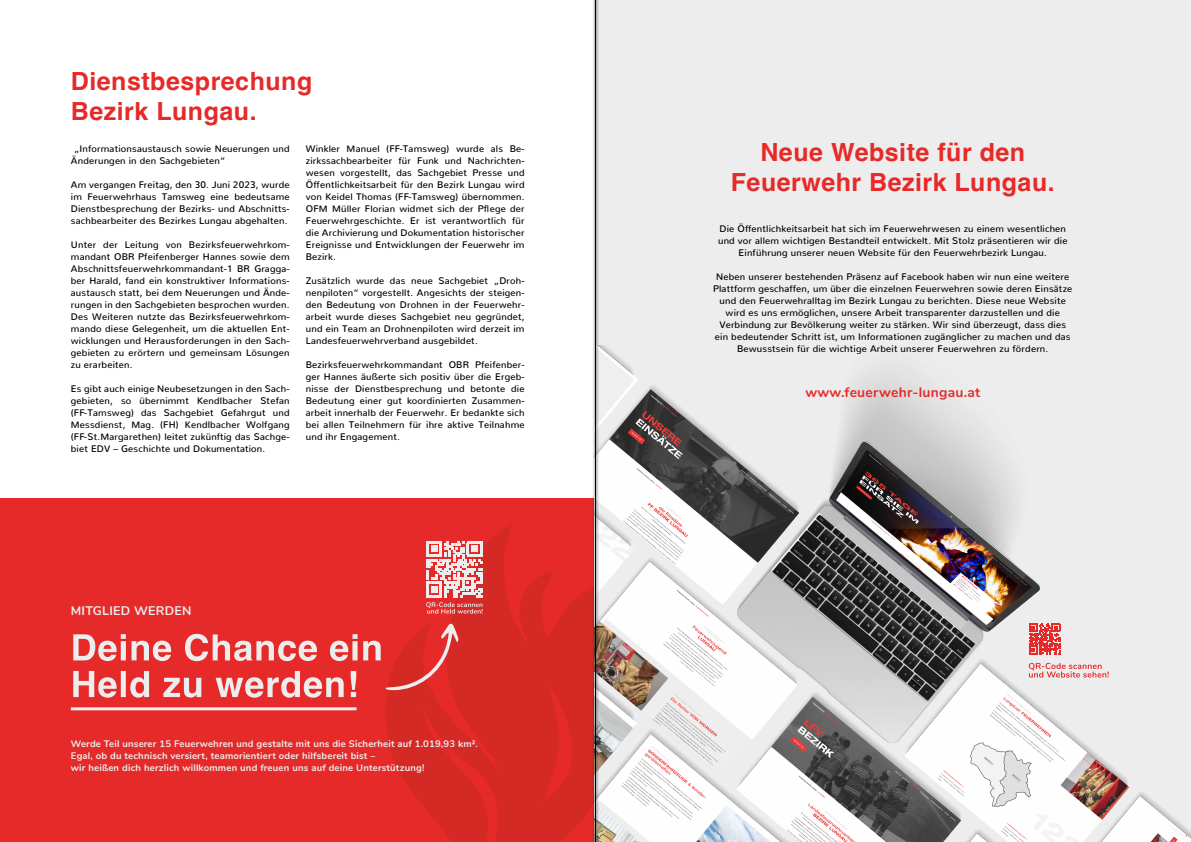
<style>
.page{position:relative;width:1191px;height:842px;background:#fff}
.page>*{position:absolute;margin:0;border:0;box-sizing:border-box;transform-origin:0 0}
.t1{font:700 25px/30px "Helvetica";letter-spacing:.02em;color:#e62a29}
.t2{font:700 13.8px "Nunito";letter-spacing:.02em;color:#e62a29}
.t3{font:700 12.5px "Nunito";letter-spacing:.02em;color:#ededed}
.t4{font:500 9.5px/12px "Nunito";letter-spacing:.02em;color:#000;text-align:justify}
.t5{font:700 9.5px/12px "Nunito";letter-spacing:.02em;color:#ededed}
</style>
<div class="page">
<div style="left:594px;top:0;width:597px;height:842px;background:#ededed"></div>
<div style="left:0;top:499px;width:595px;height:343px;background:#e62a29"></div>
<svg style="left:386px;top:522px;width:206px;height:320px;fill:#d42924"></svg>
<svg style="left:73px;top:623px;width:385px;height:75px"></svg>
<hr style="left:71px;top:707px;width:285px;height:3px;background:#ededed">
<img style="left:599px;top:346px;width:592px;height:496px">
<svg style="left:1028px;top:663px;width:80px;height:15px"></svg>
<svg style="left:426px;top:541px;width:56px;height:73px"></svg>
<div style="left:431px;top:586px;width:6px;height:7px;background:#ededed"></div>
<svg style="left:1029px;top:623px;width:31px;height:31px"></svg>
<svg style="left:592px;top:0;width:7px;height:842px"></svg>
<hr style="left:595px;top:0;width:1px;height:842px;background:#000">
<h1 class="t1" style="left:71px;top:69px;width:243px">Dienstbesprechung<br>Bezirk Lungau.</h1>
<p class="t4" style="left:71px;top:142px;width:220px;text-indent:3px">„Informationsaustausch sowie Neuerungen und<br>Änderungen in den Sachgebieten“</p>
<p class="t4" style="left:71px;top:178px;width:220px">Am vergangen Freitag, den 30. Juni 2023, wurde im Feuerwehrhaus Tamsweg eine bedeutsame Dienstbesprechung der Bezirks- und Abschnitts&shy;sachbearbeiter des Bezirkes Lungau abgehalten.</p>
<p class="t4" style="left:71px;top:238px;width:220px">Unter der Leitung von Bezirksfeuerwehrkom&shy;mandant OBR Pfeifenberger Hannes sowie dem Abschnittsfeuerwehrkommandant-1 BR Gragga&shy;ber Harald, fand ein konstruktiver Informations&shy;austausch statt, bei dem Neuerungen und Ände&shy;rungen in den Sachgebieten besprochen wurden.<br>Des Weiteren nutzte das Bezirksfeuerwehrkom&shy;mando diese Gelegenheit, um die aktuellen Ent&shy;wicklungen und Herausforderungen in den Sach&shy;gebieten zu erörtern und gemeinsam Lösungen zu erarbeiten.</p>
<p class="t4" style="left:71px;top:382px;width:220px">Es gibt auch einige Neubesetzungen in den Sach&shy;gebieten, so übernimmt Kendlbacher Stefan (FF-Tamsweg) das Sachgebiet Gefahrgut und Messdienst, Mag. (FH) Kendlbacher Wolfgang (FF-St.Margarethen) leitet zukünftig das Sachge&shy;biet EDV – Geschichte und Dokumentation.</p>
<p class="t4" style="left:306px;top:142px;width:220px">Winkler Manuel (FF-Tamsweg) wurde als Be&shy;zirkssachbearbeiter für Funk und Nachrichten&shy;wesen vorgestellt, das Sachgebiet Presse und Öffentlichkeitsarbeit für den Bezirk Lungau wird von Keidel Thomas (FF-Tamsweg) übernommen.<br>OFM Müller Florian widmet sich der Pflege der Feuerwehrgeschichte. Er ist verantwortlich für die Archivierung und Dokumentation historischer Ereignisse und Entwicklungen der Feuerwehr im Bezirk.</p>
<p class="t4" style="left:306px;top:274px;width:220px">Zusätzlich wurde das neue Sachgebiet „Droh&shy;nenpiloten“ vorgestellt. Angesichts der steigen&shy;den Bedeutung von Drohnen in der Feuerwehr&shy;arbeit wurde dieses Sachgebiet neu gegründet, und ein Team an Drohnenpiloten wird derzeit im Landesfeuerwehrverband ausgebildet.</p>
<p class="t4" style="left:306px;top:357px;width:220px">Bezirksfeuerwehrkommandant OBR Pfeifenber&shy;ger Hannes äußerte sich positiv über die Ergeb&shy;nisse der Dienstbesprechung und betonte die Bedeutung einer gut koordinierten Zusammen&shy;arbeit innerhalb der Feuerwehr. Er bedankte sich bei allen Teilnehmern für ihre aktive Teilnahme und ihr Engagement.</p>
<h3 class="t3" style="left:71px;top:601px;width:122px">MITGLIED WERDEN</h3>
<p class="t5" style="left:71px;top:737px;width:408px">Werde Teil unserer 15 Feuerwehren und gestalte mit uns die Sicherheit auf 1.019,93 km².<br>Egal, ob du technisch versiert, teamorientiert oder hilfsbereit bist –<br>wir heißen dich herzlich willkommen und freuen uns auf deine Unterstützung!</p>
<h1 class="t1" style="left:731px;top:140px;width:325px;text-align:center">Neue Website für den<br>Feuerwehr Bezirk Lungau.</h1>
<p class="t4" style="left:718px;top:221px;width:351px;text-align:center">Die Öffentlichkeitsarbeit hat sich im Feuerwehrwesen zu einem wesentlichen und vor allem wichtigen Bestandteil entwickelt. Mit Stolz präsentieren wir die<br>Einführung unserer neuen Website für den Feuerwehrbezirk Lungau.</p>
<p class="t4" style="left:713px;top:269px;width:361px;text-align:center">Neben unserer bestehenden Präsenz auf Facebook haben wir nun eine weitere Plattform geschaffen, um über die einzelnen Feuerwehren sowie deren Einsätze und den Feuerwehralltag im Bezirk Lungau zu berichten. Diese neue Website wird es uns ermöglichen, unsere Arbeit transparenter darzustellen und die Verbindung zur Bevölkerung weiter zu stärken. Wir sind überzeugt, dass dies ein bedeutender Schritt ist, um Informationen zugänglicher zu machen und das Bewusstsein für die wichtige Arbeit unserer Feuerwehren zu fördern.</p>
<h2 class="t2" style="left:805px;top:382px;width:176px">www.feuerwehr-lungau.at</h2>
</div>
